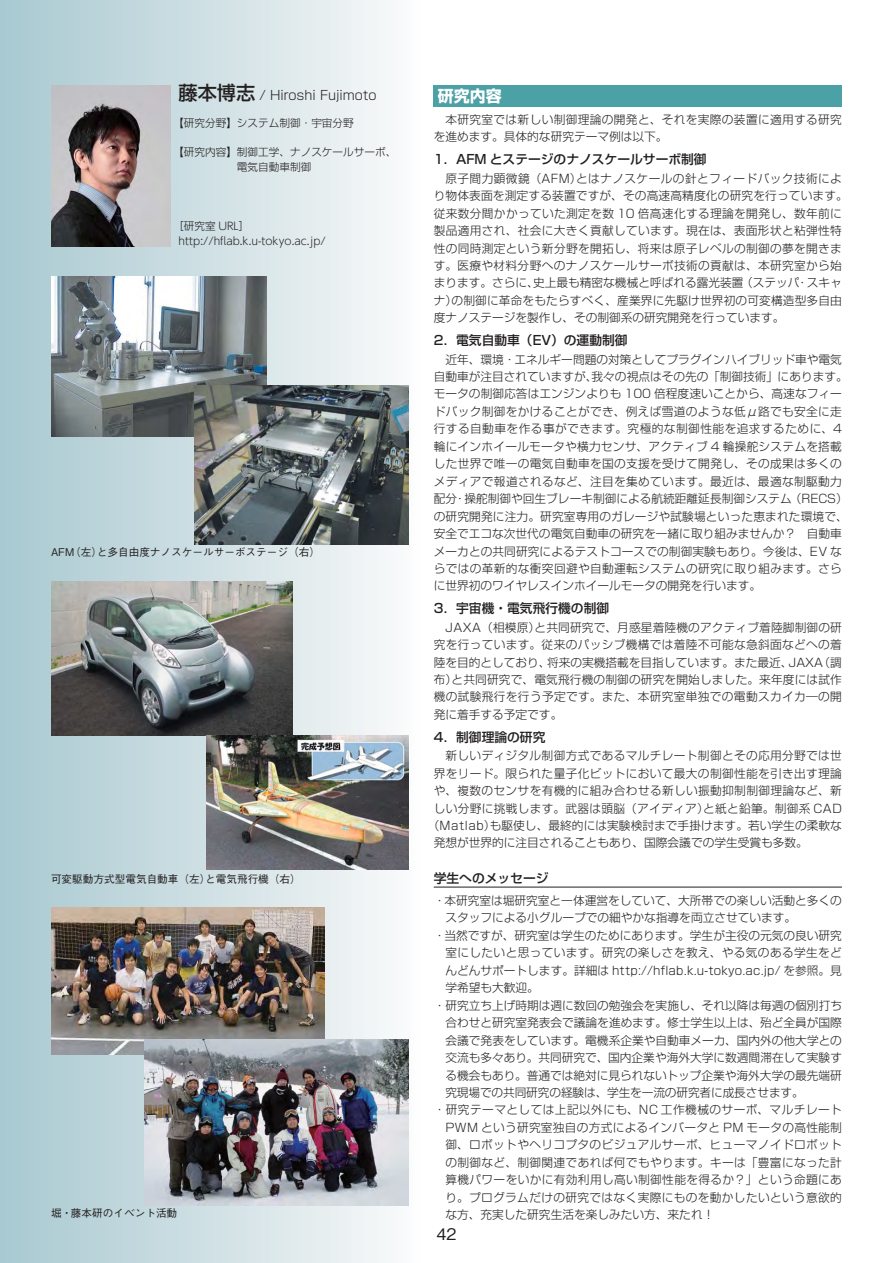
<style>
.page{position:relative;width:893px;height:1263px;background:#fff}
.page>*{position:absolute;margin:0;border:0;box-sizing:border-box;transform-origin:0 0}
.t1{font:15.9px "Shin Go Pr 5 Bold 90 pv RKSJ H";color:#fff}
.t2{font:15.9px "Gothic BBB Pr 5 Medium 90 pv RKSJ H";color:#231f20}
.t3{font:12.75px "Shin Go Pr 5 Medium 90 pv RKSJ H";color:#231f20}
.t4{font:12.75px "Shin Go Pr 5 Light 90 pv RKSJ H";color:#231f20}
.t5{font:11.7px/17.4px "Shin Go Pr 5 Light 90 pv RKSJ H";letter-spacing:.015em;color:#231f20}
.t6{font:11.7px "Shin Go Pr 5 Light 90 pv RKSJ H";letter-spacing:.035em;color:#231f20}
.t7{font:11.7px "Shin Go Pr 5 Light 90 pv RKSJ H";letter-spacing:-.01em;color:#231f20}
.t8{font:10.65px "Gothic BBB Pr 5 Medium 90 pv RKSJ H";color:#231f20}
.t9{font:10.65px/14.9px "Shin Go Pr 5 Light 90 pv RKSJ H";color:#231f20}
.t10{font:10.65px/14.9px "UD Shin Go Pro Light 90 pv RKSJ H";color:#231f20}
.s1{font-family:"Shin Go Pr 5 Medium 90 pv RKSJ H";font-size:19.2px}
</style>
<div class="page">
<div style="left:0;top:0;width:421px;height:1263px;background:linear-gradient(to right,#a7c8cf,#f9f9f8)"></div>
<div style="left:434px;top:85px;width:408px;height:21px;background:#4ba1a6"></div>
<hr style="left:434px;top:887px;width:408px;height:1px;background:#231f20">
<img style="left:51px;top:85px;width:119px;height:161px">
<img style="left:51px;top:276px;width:215px;height:161px">
<img style="left:195px;top:385px;width:213px;height:159px">
<img style="left:51px;top:908px;width:273px;height:146px">
<img style="left:145px;top:1039px;width:263px;height:166px">
<img style="left:51px;top:581px;width:242px;height:154px">
<img style="left:206px;top:736px;width:202px;height:134px">
<p class="t4" style="left:179px;top:91px;width:199px"><span class="s1">藤本博志</span> / Hiroshi Fujimoto</p>
<p class="t9" style="left:173px;top:117px;width:182px">【研究分野】システム制御・宇宙分野</p>
<p class="t9" style="left:237px;top:146px;width:161px;text-indent:-64px">【研究内容】制御工学、ナノスケールサーボ、電気自動車制御</p>
<p class="t10" style="left:179px;top:220px;width:149px;text-indent:-5px">［研究室 URL］http://hflab.k.u-tokyo.ac.jp/</p>
<p class="t8" style="left:51px;top:548px;width:271px">AFM（左）と多自由度ナノスケールサーボステージ（右）</p>
<p class="t8" style="left:51px;top:875px;width:251px">可変駆動方式型電気自動車（左）と電気飛行機（右）</p>
<p class="t8" style="left:51px;top:1209px;width:128px">堀・藤本研のイベント活動</p>
<h1 class="t1" style="left:438px;top:90px;width:65px">研究内容</h1>
<p class="t5" style="left:434px;top:113px;width:410px;text-indent:12px">本研究室では新しい制御理論の開発と、それを実際の装置に適用する研究を進めます。具体的な研究テーマ例は以下。</p>
<p class="t3" style="left:434px;top:155px;width:274px">1．AFM とステージのナノスケールサーボ制御</p>
<p class="t5" style="left:434px;top:171px;width:416px;text-indent:12px">原子間力顕微鏡（AFM）とはナノスケールの針とフィードバック技術により物体表面を測定する装置ですが、その高速高精度化の研究を行っています。従来数分間かかっていた測定を数 10 倍高速化する理論を開発し、数年前に製品適用され、社会に大きく貢献しています。現在は、表面形状と粘弾性特性の同時測定という新分野を開拓し、将来は原子レベルの制御の夢を開きます。医療や材料分野へのナノスケールサーボ技術の貢献は、本研究室から始まります。さらに、史上最も精密な機械と呼ばれる露光装置（ステッパ・スキャナ）の制御に革命をもたらすべく、産業界に先駆け世界初の可変構造型多自由度ナノステージを製作し、その制御系の研究開発を行っています。</p>
<p class="t3" style="left:434px;top:335px;width:195px">2．電気自動車（EV）の運動制御</p>
<p class="t5" style="left:434px;top:352px;width:416px;text-indent:12px">近年、環境・エネルギー問題の対策としてプラグインハイブリッド車や電気自動車が注目されていますが、我々の視点はその先の「制御技術」にあります。モータの制御応答はエンジンよりも 100 倍程度速いことから、高速なフィードバック制御をかけることができ、例えば雪道のような低μ路でも安全に走行する自動車を作る事ができます。究極的な制御性能を追求するために、4輪にインホイールモータや横力センサ、アクティブ 4 輪操舵システムを搭載した世界で唯一の電気自動車を国の支援を受けて開発し、その成果は多くのメディアで報道されるなど、注目を集めています。最近は、最適な制駆動力配分・操舵制御や回生ブレーキ制御による航続距離延長制御システム（RECS）の研究開発に注力。研究室専用のガレージや試験場といった恵まれた環境で、安全でエコな次世代の電気自動車の研究を一緒に取り組みませんか？ 自動車メーカとの共同研究によるテストコースでの制御実験もあり。今後は、EV ならではの革新的な衝突回避や自動運転システムの研究に取り組みます。さらに世界初のワイヤレスインホイールモータの開発を行います。</p>
<p class="t3" style="left:434px;top:603px;width:177px">3．宇宙機・電気飛行機の制御</p>
<p class="t5" style="left:434px;top:620px;width:410px;text-align:justify;text-indent:12px">JAXA（相模原）と共同研究で、月惑星着陸機のアクティブ着陸脚制御の研究を行っています。従来のパッシブ機構では着陸不可能な急斜面などへの着陸を目的としており、将来の実機搭載を目指しています。また最近、JAXA（調布）と共同研究で、電気飛行機の制御の研究を開始しました。来年度には試作機の試験飛行を行う予定です。また、本研究室単独での電動スカイカ―の開発に着手する予定です。</p>
<p class="t3" style="left:434px;top:732px;width:113px">4．制御理論の研究</p>
<p class="t5" style="left:445px;top:749px;width:398px">新しいディジタル制御方式であるマルチレート制御とその応用分野では世</p>
<p class="t5" style="left:434px;top:766px;width:410px">界をリード。限られた量子化ビットにおいて最大の制御性能を引き出す理論</p>
<p class="t5" style="left:434px;top:783px;width:410px">や、複数のセンサを有機的に組み合わせる新しい振動抑制制御理論など、新</p>
<p class="t5" style="left:434px;top:801px;width:410px">しい分野に挑戦します。武器は頭脳（アイディア）と紙と鉛筆。制御系 CAD</p>
<p class="t5" style="left:428px;top:818px;width:416px">（Matlab）も駆使し、最終的には実験検討まで手掛けます。若い学生の柔軟な</p>
<p class="t5" style="left:434px;top:836px;width:376px">発想が世界的に注目されることもあり、国際会議での学生受賞も多数。</p>
<p class="t3" style="left:434px;top:874px;width:116px">学生へのメッセージ</p>
<p class="t5" style="left:434px;top:893px;width:410px">・本研究室は堀研究室と一体運営をしていて、大所帯での楽しい活動と多くの</p>
<p class="t5" style="left:445px;top:911px;width:352px">スタッフによる小グループでの細やかな指導を両立させています。</p>
<p class="t5" style="left:434px;top:928px;width:410px">・当然ですが、研究室は学生のためにあります。学生が主役の元気の良い研究</p>
<p class="t5" style="left:445px;top:946px;width:398px">室にしたいと思っています。研究の楽しさを教え、やる気のある学生をど</p>
<p class="t5" style="left:445px;top:963px;width:398px">んどんサポートします。詳細は http://hflab.k.u-tokyo.ac.jp/ を参照。見</p>
<p class="t5" style="left:445px;top:981px;width:95px">学希望も大歓迎。</p>
<p class="t5" style="left:434px;top:998px;width:410px">・研究立ち上げ時期は週に数回の勉強会を実施し、それ以降は毎週の個別打ち</p>
<p class="t5" style="left:445px;top:1016px;width:398px">合わせと研究室発表会で議論を進めます。修士学生以上は、殆ど全員が国際</p>
<p class="t5" style="left:445px;top:1033px;width:398px">会議で発表をしています。電機系企業や自動車メーカ、国内外の他大学との</p>
<p class="t5" style="left:445px;top:1050px;width:398px">交流も多々あり。共同研究で、国内企業や海外大学に数週間滞在して実験す</p>
<p class="t5" style="left:445px;top:1068px;width:398px">る機会もあり。普通では絶対に見られないトップ企業や海外大学の最先端研</p>
<p class="t7" style="left:445px;top:1088px;width:360px">究現場での共同研究の経験は、学生を一流の研究者に成長させます。</p>
<p class="t6" style="left:434px;top:1105px;width:410px">・研究テーマとしては上記以外にも、NC 工作機械のサーボ、マルチレート</p>
<p class="t5" style="left:445px;top:1120px;width:398px">PWM という研究室独自の方式によるインバータと PM モータの高性能制</p>
<p class="t5" style="left:445px;top:1138px;width:398px">御、ロボットやヘリコプタのビジュアルサーボ、ヒューマノイドロボット</p>
<p class="t5" style="left:445px;top:1155px;width:398px">の制御など、制御関連であれば何でもやります。キーは「豊富になった計</p>
<p class="t5" style="left:445px;top:1173px;width:398px">算機パワーをいかに有効利用し高い制御性能を得るか？」という命題にあ</p>
<p class="t5" style="left:445px;top:1190px;width:398px">り。プログラムだけの研究ではなく実際にものを動かしたいという意欲的</p>
<p class="t5" style="left:445px;top:1207px;width:270px">な方、充実した研究生活を楽しみたい方、来たれ！</p>
<h1 class="t2" style="left:436px;top:1228px;width:22px">42</h1>
</div>
